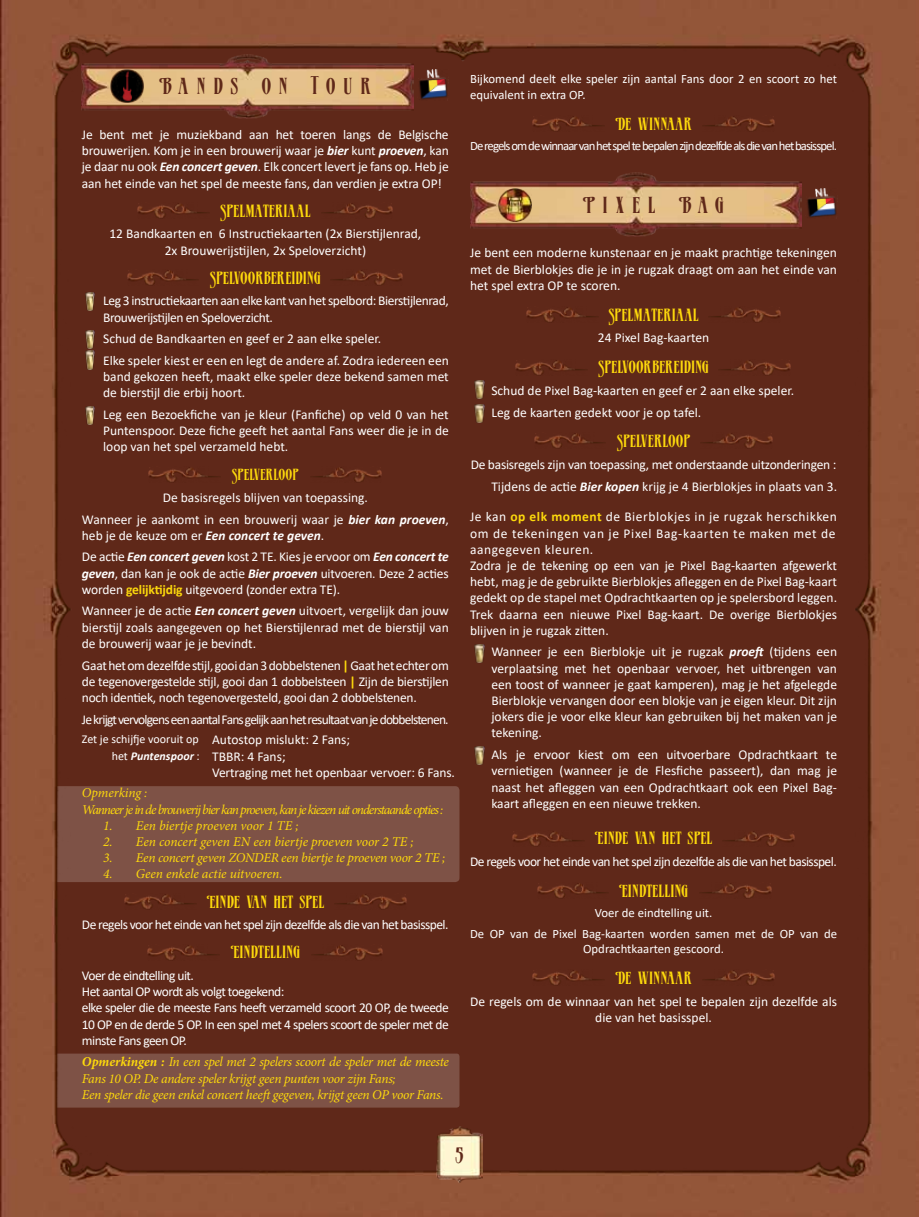
<style>
.page{position:relative;width:919px;height:1217px;background:#fff}
.page>*{position:absolute;margin:0;border:0;box-sizing:border-box;transform-origin:0 0}
.t1{font:21.6px "Verve";letter-spacing:.34em;color:#5f2819}
.t2{font:21px "Verve";color:#5f2819}
.t3{font:16.5px "Verve";color:#fdd90c}
.t4{font:15px "Verve";letter-spacing:-.005em;color:#fdd90c}
.t5{font:13.5px/16.2px "Calibri";letter-spacing:-.005em;color:#fff;text-align:justify}
.t6{font:13.5px/16.2px "Calibri";letter-spacing:-.04em;color:#fff}
.t7{font:italic 13.5px/16.2px "Minion Pro";letter-spacing:-.025em;color:#fdd90c}
.t8{font:italic 13.5px "Minion Pro";letter-spacing:-.005em;color:#fdd90c}
.t9{font:13.5px/16.2px "Calibri";letter-spacing:-.03em;color:#fff}
.t10{font:italic 13.5px/16.2px "Minion Pro";letter-spacing:-.075em;color:#fdd90c}
.t11{font:13.5px "Calibri";letter-spacing:-.06em;color:#fff}
.t12{font:12.75px/15.3px "Calibri";color:#fff}
.t13{font:12.75px "Calibri";letter-spacing:-.07em;color:#fff}
.t14{font:12px/16.2px "Calibri";color:#fff;text-align:right}
.s1{font-weight:700;font-style:italic}
.s2{font-weight:700;color:#fdd90c}
.s3{font-weight:700}
</style>
<div class="page">
<img style="left:0;top:0;width:918px;height:1216px">
<img style="left:436px;top:1125px;width:46px;height:56px">
<img style="left:82px;top:54px;width:331px;height:64px">
<img style="left:111px;top:69px;width:33px;height:34px">
<img style="left:470px;top:172px;width:331px;height:64px">
<img style="left:499px;top:188px;width:33px;height:33px">
<img style="left:138px;top:203px;width:71px;height:16px">
<img style="left:321px;top:203px;width:72px;height:16px">
<img style="left:127px;top:269px;width:72px;height:16px">
<img style="left:331px;top:269px;width:71px;height:16px">
<img style="left:149px;top:466px;width:72px;height:16px">
<img style="left:310px;top:466px;width:72px;height:16px">
<img style="left:124px;top:892px;width:72px;height:16px">
<img style="left:334px;top:892px;width:72px;height:16px">
<img style="left:148px;top:944px;width:71px;height:16px">
<img style="left:311px;top:944px;width:72px;height:16px">
<img style="left:533px;top:115px;width:71px;height:16px">
<img style="left:702px;top:115px;width:72px;height:16px">
<img style="left:526px;top:306px;width:72px;height:16px">
<img style="left:709px;top:306px;width:71px;height:16px">
<img style="left:516px;top:359px;width:71px;height:16px">
<img style="left:718px;top:359px;width:72px;height:16px">
<img style="left:534px;top:433px;width:71px;height:16px">
<img style="left:700px;top:433px;width:72px;height:16px">
<img style="left:512px;top:830px;width:72px;height:16px">
<img style="left:722px;top:830px;width:72px;height:16px">
<img style="left:537px;top:882px;width:72px;height:16px">
<img style="left:699px;top:882px;width:72px;height:16px">
<img style="left:533px;top:969px;width:71px;height:16px">
<img style="left:702px;top:969px;width:72px;height:16px">
<img style="left:85px;top:292px;width:10px;height:18px">
<img style="left:85px;top:330px;width:10px;height:18px">
<img style="left:85px;top:351px;width:10px;height:18px">
<img style="left:85px;top:406px;width:10px;height:18px">
<img style="left:474px;top:380px;width:10px;height:18px">
<img style="left:474px;top:404px;width:10px;height:18px">
<img style="left:474px;top:644px;width:10px;height:18px">
<img style="left:474px;top:746px;width:10px;height:18px">
<img style="left:417px;top:69px;width:32px;height:31px">
<img style="left:805px;top:188px;width:32px;height:30px">
<h1 class="t1" style="left:159px;top:72px;width:214px">BANDS ON TOUR</h1>
<p class="t12" style="left:470px;top:71px;width:368px">Bijkomend deelt elke speler zijn aantal Fans door 2 en scoort zo het equivalent in extra OP.</p>
<p class="t3" style="left:615px;top:113px;width:79px">DE WINNAAR</p>
<p class="t13" style="left:470px;top:137px;width:368px">De regels om de winnaar van het spel te bepalen zijn dezelfde als die van het basisspel.</p>
<p class="t5" style="left:82px;top:126px;width:368px">Je bent met je muziekband aan het toeren langs de Belgische brouwerijen. Kom je in een brouwerij waar je <span class="s1">bier</span> kunt <span class="s1">proeven</span>, kan je daar nu ook <span class="s1">Een concert geven</span>. Elk concert levert je fans op. Heb je aan het einde van het spel de meeste fans, dan verdien je extra OP!</p>
<p class="t3" style="left:220px;top:200px;width:92px">SPELMATERIAAL</p>
<p class="t5" style="left:109px;top:225px;width:313px;text-align:center">12 Bandkaarten en 6 Instructiekaarten (2x Bierstijlenrad,<br>2x Brouwerijstijlen, 2x Speloverzicht)</p>
<p class="t3" style="left:210px;top:267px;width:113px">SPELVOORBEREIDING</p>
<p class="t9" style="left:103px;top:292px;width:347px">Leg 3 instructiekaarten aan elke kant van het spelbord: Bierstijlenrad,<br>Brouwerijstijlen en Speloverzicht.</p>
<p class="t5" style="left:103px;top:327px;width:347px;line-height:21.6px">Schud de Bandkaarten en geef er 2 aan elke speler.<br>Elke speler kiest er een en legt de andere af. Zodra iedereen een</p>
<p class="t5" style="left:103px;top:368px;width:347px">band gekozen heeft, maakt elke speler deze bekend samen met de bierstijl die erbij hoort.</p>
<p class="t5" style="left:103px;top:406px;width:347px">Leg een Bezoekfiche van je kleur (Fanfiche) op veld 0 van het Puntenspoor. Deze fiche geeft het aantal Fans weer die je in de loop van het spel verzameld hebt.</p>
<p class="t4" style="left:232px;top:465px;width:68px">SPELVERLOOP</p>
<p class="t5" style="left:82px;top:486px;width:368px;line-height:21.6px;text-align:center">De basisregels blijven van toepassing.<br>Wanneer je aankomt in een brouwerij waar je <span class="s1">bier kan proeven</span>,</p>
<p class="t5" style="left:82px;top:524px;width:368px;line-height:21.6px">heb je de keuze om er <span class="s1">Een concert te geven</span>.<br>De actie <span class="s1">Een concert geven</span> kost 2 TE. Kies je ervoor om <span class="s1">Een concert te</span></p>
<p class="t5" style="left:82px;top:564px;width:368px"><span class="s1">geven</span>, dan kan je ook de actie <span class="s1">Bier proeven</span> uitvoeren. Deze 2 acties worden <span class="s2">gelijktijdig</span> uitgevoerd (zonder extra TE).</p>
<p class="t5" style="left:82px;top:602px;width:368px">Wanneer je de actie <span class="s1">Een concert geven</span> uitvoert, vergelijk dan jouw bierstijl zoals aangegeven op het Bierstijlenrad met de bierstijl van de brouwerij waar je je bevindt.</p>
<p class="t5" style="left:82px;top:656px;width:368px">Gaat het om dezelfde stijl, gooi dan 3 dobbelstenen <span class="s2">|</span> Gaat het echter om de tegenovergestelde stijl, gooi dan 1 dobbelsteen <span class="s2">|</span> Zijn de bierstijlen noch identiek, noch tegenovergesteld, gooi dan 2 dobbelstenen.</p>
<p class="t11" style="left:82px;top:709px;width:368px">Je krijgt vervolgens een aantal Fans gelijk aan het resultaat van je dobbelstenen.</p>
<p class="t14" style="left:82px;top:730px;width:119px">Zet je schijfje vooruit op het <span class="s1">Puntenspoor</span> :</p>
<p class="t10" style="left:82px;top:784px;width:363px">Opmerking :<br>Wanneer je in de brouwerij bier kan proeven, kan je kiezen uit onderstaande opties :</p>
<p class="t8" style="left:103px;top:816px;width:197px">1. Een biertje proeven voor 1 TE ;</p>
<p class="t8" style="left:103px;top:832px;width:312px">2. Een concert geven EN een biertje proeven voor 2 TE ;</p>
<p class="t7" style="left:103px;top:849px;width:343px">3. Een concert geven ZONDER een biertje te proeven voor 2 TE ;</p>
<p class="t8" style="left:103px;top:864px;width:181px">4. Geen enkele actie uitvoeren.</p>
<p class="t3" style="left:206px;top:890px;width:119px">EINDE VAN HET SPEL</p>
<p class="t6" style="left:82px;top:916px;width:368px">De regels voor het einde van het spel zijn dezelfde als die van het basisspel.</p>
<p class="t3" style="left:230px;top:941px;width:71px">EINDTELLING</p>
<p class="t6" style="left:82px;top:966px;width:368px">Voer de eindtelling uit.<br>Het aantal OP wordt als volgt toegekend:<br>elke speler die de meeste Fans heeft verzameld scoort 20 OP, de tweede 10 OP en de derde 5 OP. In een spel met 4 spelers scoort de speler met de minste Fans geen OP.</p>
<p class="t7" style="left:82px;top:1053px;width:368px"><span class="s3">Opmerkingen :</span> In een spel met 2 spelers scoort de speler met de meeste<br>Fans 10 OP. De andere speler krijgt geen punten voor zijn Fans;<br>Een speler die geen enkel concert heeft gegeven, krijgt geen OP voor Fans.</p>
<h1 class="t1" style="left:582px;top:191px;width:143px">PIXEL BAG</h1>
<p class="t5" style="left:470px;top:244px;width:368px">Je bent een moderne kunstenaar en je maakt prachtige tekeningen met de Bierblokjes die je in je rugzak draagt om aan het einde van het spel extra OP te scoren.</p>
<p class="t3" style="left:608px;top:304px;width:92px">SPELMATERIAAL</p>
<p class="t5" style="left:598px;top:329px;width:113px">24 Pixel Bag-kaarten</p>
<p class="t3" style="left:598px;top:356px;width:113px">SPELVOORBEREIDING</p>
<p class="t5" style="left:491px;top:379px;width:304px;line-height:21.6px">Schud de Pixel Bag-kaarten en geef er 2 aan elke speler.<br>Leg de kaarten gedekt voor je op tafel.</p>
<p class="t3" style="left:616px;top:430px;width:75px">SPELVERLOOP</p>
<p class="t5" style="left:470px;top:453px;width:368px;line-height:21.6px;text-align:right">De basisregels zijn van toepassing, met onderstaande uitzonderingen :<br>Tijdens de actie <span class="s1">Bier kopen</span> krijg je 4 Bierblokjes in plaats van 3.</p>
<p class="t5" style="left:470px;top:508px;width:368px;text-align:left">Je kan <span class="s2">op elk moment</span> de Bierblokjes in je rugzak herschikken om de tekeningen van je Pixel Bag-kaarten te maken met de aangegeven kleuren.<br>Zodra je de tekening op een van je Pixel Bag-kaarten afgewerkt hebt, mag je de gebruikte Bierblokjes afleggen en de Pixel Bag-kaart gedekt op de stapel met Opdrachtkaarten op je spelersbord leggen.<br>Trek daarna een nieuwe Pixel Bag-kaart. De overige Bierblokjes blijven in je rugzak zitten.</p>
<p class="t5" style="left:491px;top:643px;width:347px">Wanneer je een Bierblokje uit je rugzak <span class="s1">proeft</span> (tijdens een verplaatsing met het openbaar vervoer, het uitbrengen van een toost of wanneer je gaat kamperen), mag je het afgelegde Bierblokje vervangen door een blokje van je eigen kleur. Dit zijn jokers die je voor elke kleur kan gebruiken bij het maken van je tekening.</p>
<p class="t5" style="left:491px;top:746px;width:347px">Als je ervoor kiest om een uitvoerbare Opdrachtkaart te vernietigen (wanneer je de Flesfiche passeert), dan mag je naast het afleggen van een Opdrachtkaart ook een Pixel Bag&shy;kaart afleggen en een nieuwe trekken.</p>
<p class="t3" style="left:594px;top:827px;width:119px">EINDE VAN HET SPEL</p>
<p class="t6" style="left:470px;top:852px;width:368px">De regels voor het einde van het spel zijn dezelfde als die van het basisspel.</p>
<p class="t3" style="left:618px;top:879px;width:71px">EINDTELLING</p>
<p class="t12" style="left:470px;top:902px;width:368px;line-height:20.7px;text-align:center">Voer de eindtelling uit.<br>De OP van de Pixel Bag-kaarten worden samen met de OP van de</p>
<p class="t12" style="left:583px;top:940px;width:142px">Opdrachtkaarten gescoord.</p>
<p class="t3" style="left:615px;top:967px;width:79px">DE WINNAAR</p>
<p class="t5" style="left:470px;top:992px;width:368px;text-align:center">De regels om de winnaar van het spel te bepalen zijn dezelfde als die van het basisspel.</p>
<p class="t5" style="left:212px;top:731px;width:244px;text-align:left">Autostop mislukt: 2 Fans;<br>TBBR: 4 Fans;<br>Vertraging met het openbaar vervoer: 6 Fans.</p>
<h2 class="t2" style="left:455px;top:1141px;width:10px">5</h2>
</div>
